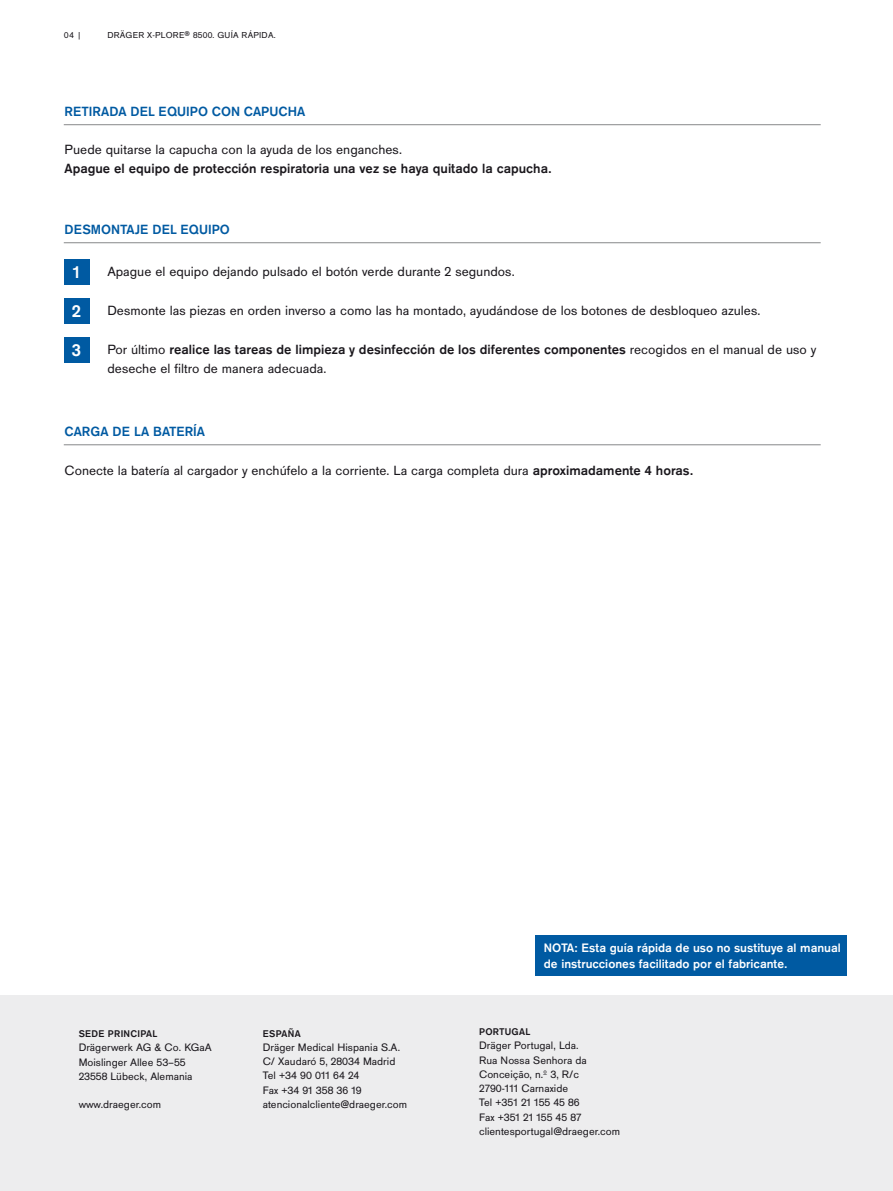
<style>
.page{position:relative;width:893px;height:1191px;background:#fff}
.page>*{position:absolute;margin:0;border:0;box-sizing:border-box;transform-origin:0 0}
.t1{font:700 18px/39px "Draeger Sans";color:#fff;text-align:justify}
.t2{font:13.8px/19.2px "Draeger San";color:#1a171c}
.t3{font:700 13.8px "Draeger San";color:#1a171c}
.t4{font:700 13.8px "Draeger San";color:#005aa2}
.t5{font:700 12.75px/16.5px "Draeger San";color:#fff}
.t6{font:11.25px/14.2px "Draeger San";color:#1a171c}
.t7{font:700 10.2px "Draeger San";letter-spacing:.025em;color:#1a171c}
.t8{font:9px "Draeger San";letter-spacing:.025em;color:#1a171c}
.t9{font:9px "Draeger San Tab";color:#1a171c}
.s1{font-weight:700}
</style>
<div class="page">
<hr style="left:64px;top:444px;width:757px;height:1px;background:#87888a">
<hr style="left:64px;top:242px;width:757px;height:1px;background:#87888a">
<div style="left:64px;top:259px;width:25px;height:26px;background:#005aa2"></div>
<div style="left:64px;top:298px;width:25px;height:26px;background:#005aa2"></div>
<div style="left:64px;top:337px;width:25px;height:26px;background:#005aa2"></div>
<div style="left:0;top:995px;width:893px;height:196px;background:#ededee"></div>
<div style="left:536px;top:935px;width:311px;height:41px;background:#005aa2"></div>
<hr style="left:64px;top:124px;width:757px;height:1px;background:#87888a">
<p class="t9" style="left:64px;top:30px;width:20px">04 |</p>
<p class="t8" style="left:107px;top:30px;width:170px">DRÄGER X-PLORE® 8500. GUÍA RÁPIDA.</p>
<p class="t4" style="left:65px;top:103px;width:242px">RETIRADA DEL EQUIPO CON CAPUCHA</p>
<p class="t2" style="left:65px;top:139px;width:339px">Puede quitarse la capucha con la ayuda de los enganches.</p>
<p class="t3" style="left:65px;top:160px;width:489px">Apague el equipo de protección respiratoria una vez se haya quitado la capucha.</p>
<p class="t4" style="left:65px;top:221px;width:167px">DESMONTAJE DEL EQUIPO</p>
<p class="t2" style="left:107px;top:262px;width:409px">Apague el equipo dejando pulsado el botón verde durante 2 segundos.</p>
<h1 class="t1" style="left:72px;top:252px;width:11px">1<br>2<br>3</h1>
<p class="t2" style="left:107px;top:301px;width:655px">Desmonte las piezas en orden inverso a como las ha montado, ayudándose de los botones de desbloqueo azules.</p>
<p class="t2" style="left:107px;top:340px;width:710px">Por último <span class="s1">realice las tareas de limpieza y desinfección de los diferentes componentes</span> recogidos en el manual de uso y deseche el filtro de manera adecuada.</p>
<p class="t4" style="left:65px;top:423px;width:142px">CARGA DE LA BATERÍA</p>
<p class="t2" style="left:65px;top:461px;width:630px">Conecte la batería al cargador y enchúfelo a la corriente. La carga completa dura <span class="s1">aproximadamente 4 horas.</span></p>
<p class="t7" style="left:79px;top:1028px;width:80px">SEDE PRINCIPAL</p>
<p class="t6" style="left:79px;top:1040px;width:135px">Drägerwerk AG &amp; Co. KGaA<br>Moislinger Allee 53–55<br>23558 Lübeck, Alemania</p>
<p class="t6" style="left:79px;top:1097px;width:84px">www.draeger.com</p>
<p class="t7" style="left:263px;top:1027px;width:39px">ESPAÑA</p>
<p class="t6" style="left:263px;top:1040px;width:146px">Dräger Medical Hispania S.A.<br>C/ Xaudaró 5, 28034 Madrid<br>Tel +34 90 011 64 24<br>Fax +34 91 358 36 19 atencionalcliente@draeger.com</p>
<p class="t5" style="left:544px;top:939px;width:299px">NOTA: Esta guía rápida de uso no sustituye al manual de instrucciones facilitado por el fabricante.</p>
<p class="t7" style="left:479px;top:1026px;width:53px">PORTUGAL</p>
<p class="t6" style="left:479px;top:1038px;width:142px">Dräger Portugal, Lda.<br>Rua Nossa Senhora da<br>Conceição, n.º 3, R/c<br>2790-111 Carnaxide<br>Tel +351 21 155 45 86<br>Fax +351 21 155 45 87 clientesportugal@draeger.com</p>
</div>
